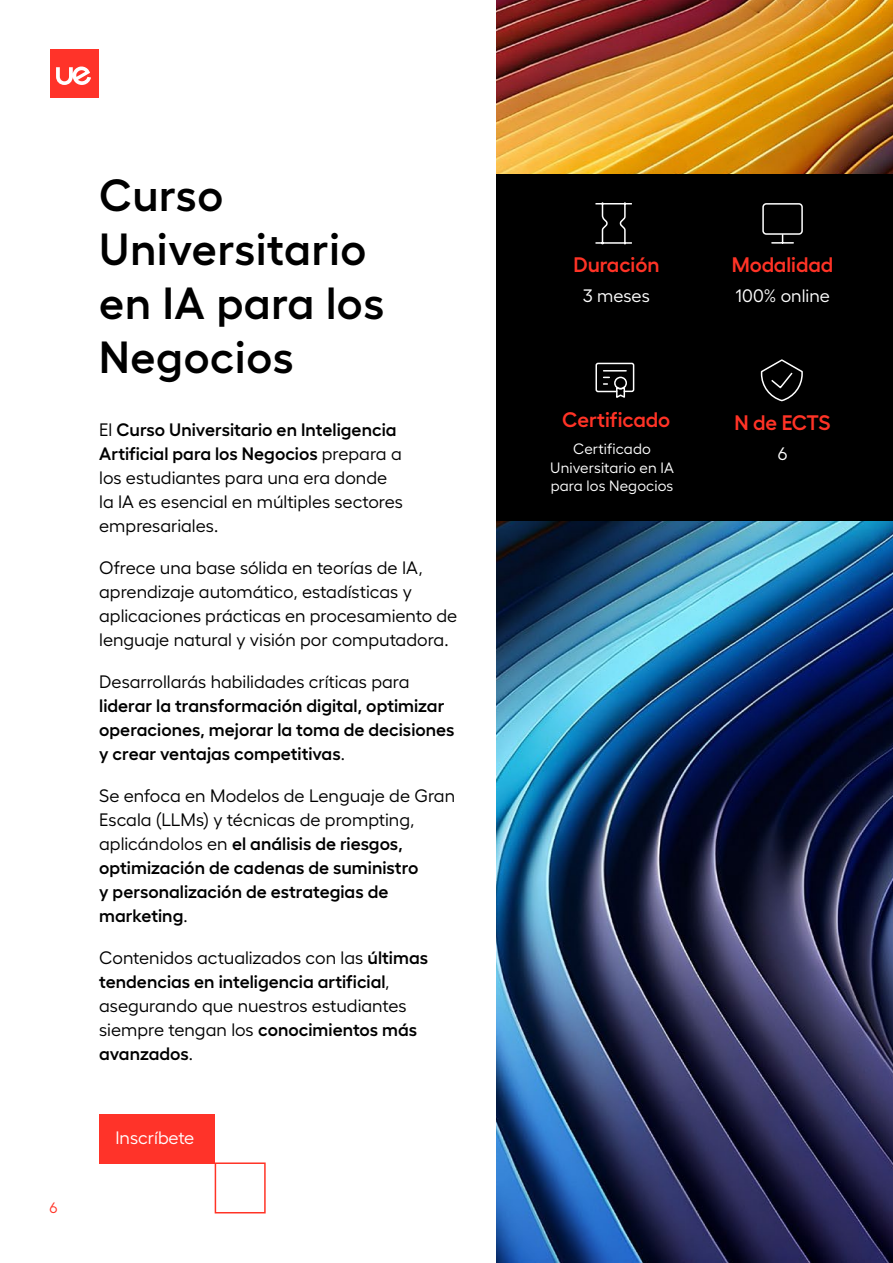
<style>
.page{position:relative;width:893px;height:1263px;background:#fff}
.page>*{position:absolute;margin:0;border:0;box-sizing:border-box;transform-origin:0 0}
.t1{font:600 45px/54px "Hellix";letter-spacing:.02em;color:#000}
.t2{font:600 21px "Hellix";color:#ff3326}
.t3{font:18px/24px "Hellix";color:#000}
.t4{font:600 18px/24px "Hellix";color:#000}
.t5{font:18px "Hellix";color:#fff}
.t6{font:15px/18px "Hellix";letter-spacing:.005em;color:#fff;text-align:center}
.t7{font:15px "Hellix";color:#ff3326}
.s1{font-weight:600}
.s2{font-weight:400}
</style>
<div class="page">
<div style="left:50px;top:50px;width:48px;height:48px;background:#ff3329"></div>
<svg style="left:56px;top:66px;width:35px;height:19px"></svg>
<img style="left:496px;top:0;width:397px;height:1263px">
<svg style="left:214px;top:1162px;width:52px;height:52px"></svg>
<div style="left:99px;top:1114px;width:116px;height:50px;background:#ff3329"></div>
<div style="left:496px;top:174px;width:397px;height:346px;background:#000"></div>
<div style="left:762px;top:203px;width:41px;height:32px;border:2px solid #fff;border-radius:3px"></div>
<hr style="left:772px;top:242px;width:21px;height:2px;background:#fff">
<svg style="left:760px;top:359px;width:43px;height:43px"></svg>
<svg style="left:595px;top:202px;width:37px;height:43px"></svg>
<svg style="left:595px;top:362px;width:40px;height:36px"></svg>
<p class="t7" style="left:50px;top:1197px;width:9px">6</p>
<h1 class="t1" style="left:99px;top:163px;width:287px">Curso<br>Universitario en IA para los<br>Negocios</h1>
<p class="t3" style="left:99px;top:416px;width:305px">El <span class="s1">Curso Universitario en Inteligencia Artificial para los Negocios</span> prepara a los estudiantes para una era donde la IA es esencial en múltiples sectores empresariales.</p>
<p class="t3" style="left:99px;top:554px;width:360px">Ofrece una base sólida en teorías de IA, aprendizaje automático, estadísticas y aplicaciones prácticas en procesamiento de lenguaje natural y visión por computadora.</p>
<p class="t3" style="left:99px;top:668px;width:312px">Desarrollarás habilidades críticas para</p>
<p class="t4" style="left:99px;top:692px;width:357px">liderar la transformación digital, optimizar operaciones, mejorar la toma de decisiones y crear ventajas competitivas<span class="s2">.</span></p>
<p class="t4" style="left:99px;top:782px;width:358px"><span class="s2">Se enfoca en Modelos de Lenguaje de Gran Escala (LLMs) y técnicas de prompting, aplicándolos en</span> el análisis de riesgos, optimización de cadenas de suministro<br>y personalización de estrategias de marketing<span class="s2">.</span></p>
<p class="t3" style="left:99px;top:944px;width:330px">Contenidos actualizados con las <span class="s1">últimas tendencias en inteligencia artificial</span>, asegurando que nuestros estudiantes siempre tengan los <span class="s1">conocimientos más avanzados</span>.</p>
<p class="t5" style="left:115px;top:1124px;width:80px">Inscríbete</p>
<p class="t2" style="left:573px;top:249px;width:88px">Duración</p>
<p class="t2" style="left:732px;top:249px;width:103px">Modalidad</p>
<p class="t5" style="left:583px;top:282px;width:68px">3 meses</p>
<p class="t5" style="left:735px;top:282px;width:96px">100% online</p>
<p class="t2" style="left:562px;top:403px;width:109px">Certificado</p>
<p class="t2" style="left:734px;top:406px;width:98px">N de ECTS</p>
<p class="t6" style="left:550px;top:439px;width:125px">Certificado<br>Universitario en IA para los Negocios</p>
<p class="t5" style="left:778px;top:440px;width:11px">6</p>
</div>
